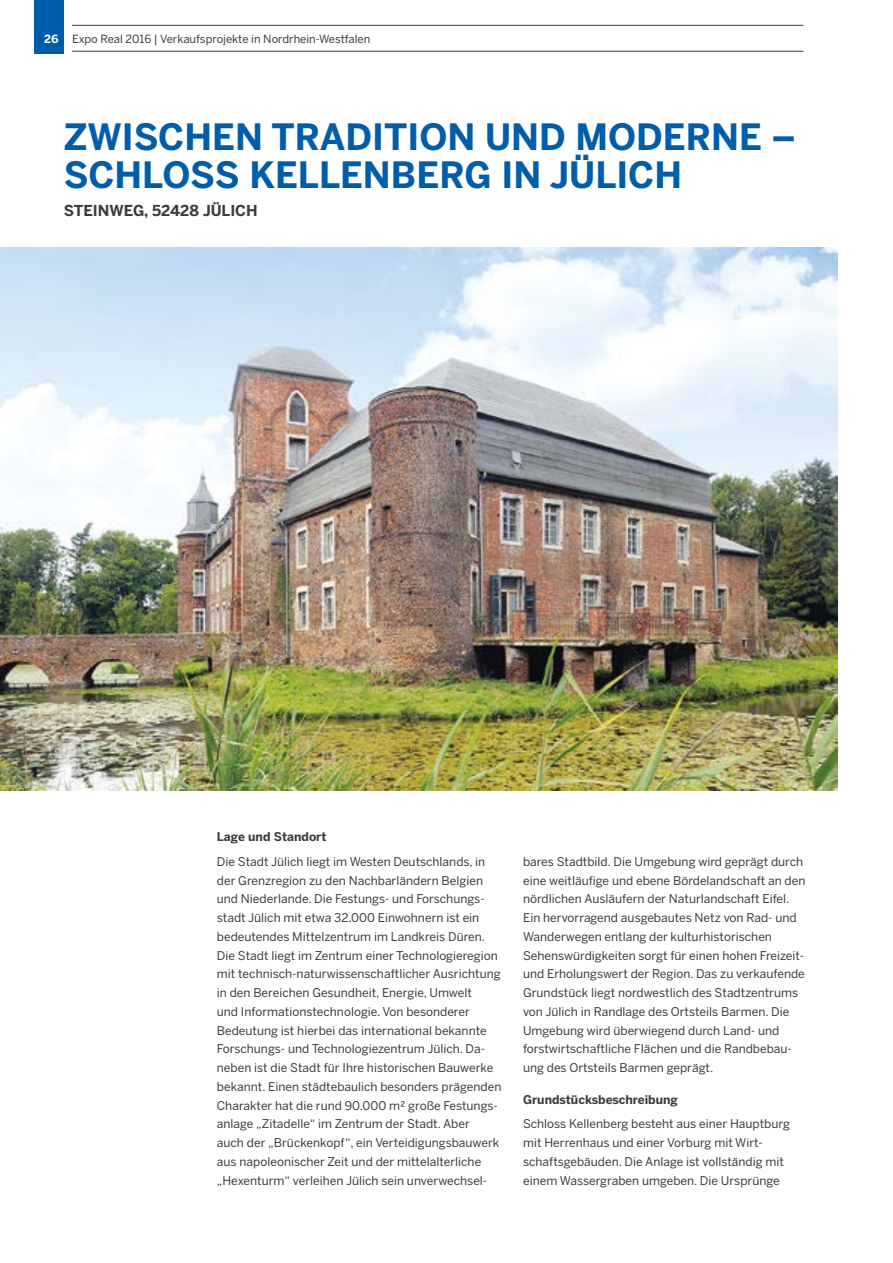
<style>
.page{position:relative;width:893px;height:1263px;background:#fff}
.page>*{position:absolute;margin:0;border:0;box-sizing:border-box;transform-origin:0 0}
.t1{font:700 36px/37.5px "Benton Sans";color:#005da9}
.t2{font:700 15px "Benton Sans";color:#3c3c3b}
.t3{font:12px/18.8px "Benton Sans";color:#3c3c3b}
.t4{font:700 12px "Benton Sans";color:#3c3c3b}
.t5{font:11.25px "Benton Sans";color:#3c3c3b}
.s1{font-weight:700;color:#fff}
</style>
<div class="page">
<div style="left:34px;top:0;width:30px;height:54px;background:#005da9"></div>
<hr style="left:72px;top:25px;width:731px;height:1px;background:#3c3c3b">
<hr style="left:72px;top:51px;width:731px;height:1px;background:#3c3c3b">
<img style="left:0;top:247px;width:838px;height:544px">
<p class="t5" style="left:44px;top:32px;width:328px"><span class="s1">26</span> Expo Real 2016 | Verkaufsprojekte in Nordrhein-Westfalen</p>
<h1 class="t1" style="left:64px;top:118px;width:734px">ZWISCHEN TRADITION UND MODERNE –<br>SCHLOSS KELLENBERG IN JÜLICH</h1>
<p class="t2" style="left:64px;top:202px;width:195px">STEINWEG, 52428 JÜLICH</p>
<p class="t4" style="left:217px;top:830px;width:111px">Lage und Standort</p>
<p class="t3" style="left:217px;top:852px;width:286px">Die Stadt Jülich liegt im Westen Deutschlands, in der Grenzregion zu den Nachbarländern Belgien und Niederlande. Die Festungs- und Forschungs&shy;stadt Jülich mit etwa 32.000 Einwohnern ist ein bedeutendes Mittelzentrum im Landkreis Düren.<br>Die Stadt liegt im Zentrum einer Technologieregion mit technisch-naturwissenschaftlicher Ausrichtung in den Bereichen Gesundheit, Energie, Umwelt<br>und Informationstechnologie. Von besonderer Bedeutung ist hierbei das international bekannte Forschungs- und Technologiezentrum Jülich. Da&shy;neben ist die Stadt für Ihre historischen Bauwerke bekannt. Einen städtebaulich besonders prägenden Charakter hat die rund 90.000 m² große Festungs&shy;anlage „Zitadelle“ im Zentrum der Stadt. Aber<br>auch der „Brückenkopf“, ein Verteidigungsbauwerk aus napoleonischer Zeit und der mittelalterliche „Hexenturm“ verleihen Jülich sein unverwechsel-</p>
<p class="t3" style="left:523px;top:852px;width:284px">bares Stadtbild. Die Umgebung wird geprägt durch eine weitläufige und ebene Bördelandschaft an den nördlichen Ausläufern der Naturlandschaft Eifel.<br>Ein hervorragend ausgebautes Netz von Rad- und Wanderwegen entlang der kulturhistorischen Sehenswürdigkeiten sorgt für einen hohen Freizeit&shy;und Erholungswert der Region. Das zu verkaufende Grundstück liegt nordwestlich des Stadtzentrums von Jülich in Randlage des Ortsteils Barmen. Die Umgebung wird überwiegend durch Land- und forstwirtschaftliche Flächen und die Randbebau&shy;ung des Ortsteils Barmen geprägt.</p>
<p class="t4" style="left:523px;top:1093px;width:156px">Grundstücksbeschreibung</p>
<p class="t3" style="left:523px;top:1114px;width:268px">Schloss Kellenberg besteht aus einer Hauptburg mit Herrenhaus und einer Vorburg mit Wirt&shy;schaftsgebäuden. Die Anlage ist vollständig mit einem Wassergraben umgeben. Die Ursprünge</p>
</div>
